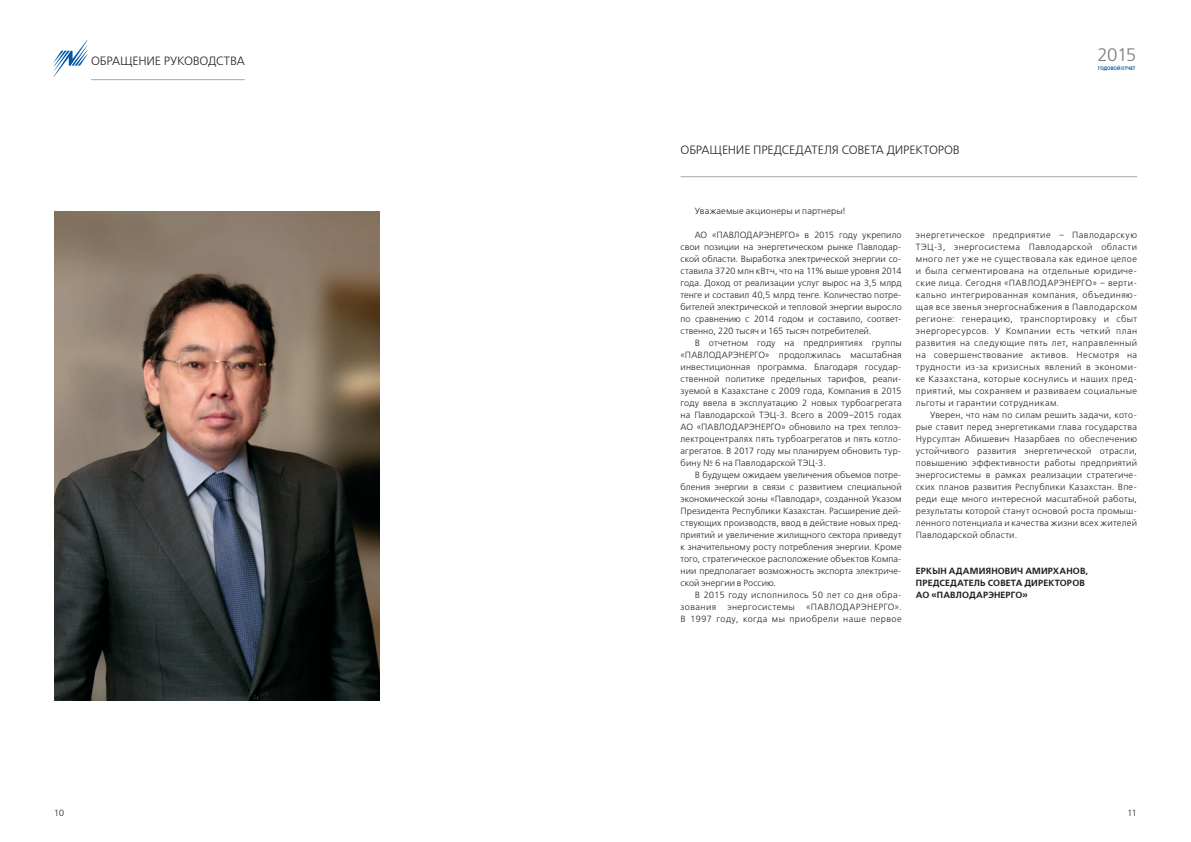
<style>
.page{position:relative;width:1191px;height:842px;background:#fff}
.page>*{position:absolute;margin:0;border:0;box-sizing:border-box;transform-origin:0 0}
.t1{font:18px "DS Free Set";color:#76787b}
.t2{font:12px "DS Free Set";letter-spacing:-.015em;color:#231f20}
.t3{font:9px/12px "DS Free Set";letter-spacing:.02em;color:#231f20;text-align:justify}
.t4{font:9px/12px "DS Free Set";letter-spacing:.045em;color:#231f20}
.t5{font:700 9px/12px "DS Free Set";letter-spacing:.015em;color:#231f20}
.t6{font:700 5px "DS Free Set";color:#0157a8;scale:.9 1}
</style>
<div class="page">
<hr style="left:91px;top:79px;width:154px;height:1px;background:#a8a9ad">
<svg style="left:54px;top:40px;width:33px;height:37px"></svg>
<img style="left:54px;top:211px;width:325px;height:490px">
<hr style="left:680px;top:176px;width:457px;height:1px;background:#a8a9ad">
<h2 class="t2" style="left:91px;top:54px;width:155px">ОБРАЩЕНИЕ РУКОВОДСТВА</h2>
<p class="t3" style="left:54px;top:807px;width:12px">10</p>
<h2 class="t2" style="left:680px;top:143px;width:281px">ОБРАЩЕНИЕ ПРЕДСЕДАТЕЛЯ СОВЕТА ДИРЕКТОРОВ</h2>
<h1 class="t1" style="left:1096px;top:44px;width:42px">2015</h1>
<p class="t6" style="left:1098px;top:65px;width:43px">ГОДОВОЙ ОТЧЕТ</p>
<p class="t3" style="left:694px;top:205px;width:152px">Уважаемые акционеры и партнеры!</p>
<p class="t3" style="left:680px;top:229px;width:223px;text-indent:14px">АО «ПАВЛОДАРЭНЕРГО» в 2015 году укрепило свои позиции на энергетическом рынке Павлодар&shy;ской области. Выработка электрической энергии со&shy;ставила 3720 млн кВт.ч, что на 11% выше уровня 2014 года. Доход от реализации услуг вырос на 3,5 млрд тенге и составил 40,5 млрд тенге. Количество потре&shy;бителей электрической и тепловой энергии выросло по сравнению с 2014 годом и составило, соответ&shy;ственно, 220 тысяч и 165 тысяч потребителей.</p>
<p class="t3" style="left:680px;top:337px;width:223px;text-indent:14px">В отчетном году на предприятиях группы «ПАВЛОДАРЭНЕРГО» продолжилась масштабная инвестиционная программа. Благодаря государ&shy;ственной политике предельных тарифов, реали&shy;зуемой в Казахстане с 2009 года, Компания в 2015 году ввела в эксплуатацию 2 новых турбоагрегата на Павлодарской ТЭЦ-3. Всего в 2009–2015 годах АО «ПАВЛОДАРЭНЕРГО» обновило на трех теплоэ&shy;лектроцентралях пять турбоагрегатов и пять котло&shy;агрегатов. В 2017 году мы планируем обновить тур&shy;бину № 6 на Павлодарской ТЭЦ-3.</p>
<p class="t3" style="left:680px;top:469px;width:223px;text-indent:14px">В будущем ожидаем увеличения объемов потре&shy;бления энергии в связи с развитием специальной экономической зоны «Павлодар», созданной Указом Президента Республики Казахстан. Расширение дей&shy;ствующих производств, ввод в действие новых пред&shy;приятий и увеличение жилищного сектора приведут к значительному росту потребления энергии. Кроме того, стратегическое расположение объектов Компа&shy;нии предполагает возможность экспорта электриче&shy;ской энергии в Россию.</p>
<p class="t4" style="left:680px;top:589px;width:223px;text-indent:14px">В 2015 году исполнилось 50 лет со дня обра&shy;зования</p>
<p class="t4" style="left:680px;top:601px;width:223px;text-align:right">«ПАВЛОДАРЭНЕРГО».<br>В 1997 году, когда мы приобрели наше первое</p>
<p class="t4" style="left:727px;top:601px;width:69px">энергосистемы</p>
<p class="t3" style="left:916px;top:229px;width:223px">энергетическое предприятие – Павлодарскую ТЭЦ-3, энергосистема Павлодарской области много лет уже не существовала как единое целое и была сегментирована на отдельные юридиче&shy;ские лица. Сегодня «ПАВЛОДАРЭНЕРГО» – верти&shy;кально интегрированная компания, объединяю&shy;щая все звенья энергоснабжения в Павлодарском регионе: генерацию, транспортировку и сбыт энергоресурсов. У Компании есть четкий план развития на следующие пять лет, направленный на совершенствование активов. Несмотря на трудности из-за кризисных явлений в экономи&shy;ке Казахстана, которые коснулись и наших пред&shy;приятий, мы сохраняем и развиваем социальные льготы и гарантии сотрудникам.</p>
<p class="t3" style="left:916px;top:409px;width:223px;text-indent:14px">Уверен, что нам по силам решить задачи, кото&shy;рые ставит перед энергетиками глава государства Нурсултан Абишевич Назарбаев по обеспечению устойчивого развития энергетической отрасли, повышению эффективности работы предприятий энергосистемы в рамках реализации стратегиче&shy;ских планов развития Республики Казахстан. Впе&shy;реди еще много интересной масштабной работы, результаты которой станут основой роста промыш&shy;ленного потенциала и качества жизни всех жителей Павлодарской области.</p>
<p class="t5" style="left:916px;top:565px;width:174px">ЕРКЫН АДАМИЯНОВИЧ АМИРХАНОВ,<br>ПРЕДСЕДАТЕЛЬ СОВЕТА ДИРЕКТОРОВ<br>АО «ПАВЛОДАРЭНЕРГО»</p>
<p class="t3" style="left:1127px;top:807px;width:11px">11</p>
</div>
